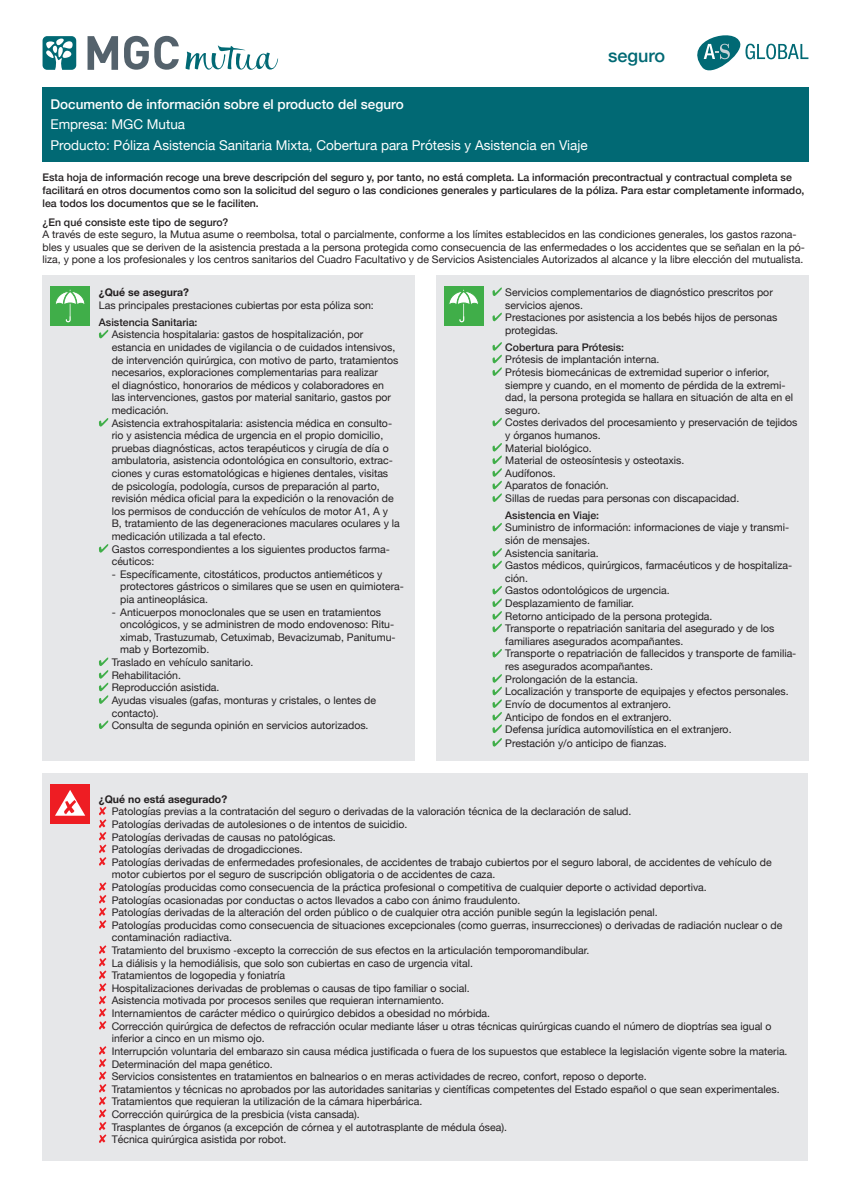
<style>
.page{position:relative;width:851px;height:1191px;background:#fff}
.page>*{position:absolute;margin:0;border:0;box-sizing:border-box;transform-origin:0 0}
.t1{font:500 18px "Helvetica Neue";color:#016974}
.t2{font:13.5px/20.4px "Helvetica Neue";color:#fff}
.t3{font:500 13.5px "Helvetica Neue";color:#fff}
.t4{font:10.5px/12.6px "Helvetica Neue";color:#231f20}
.t5{font:500 10.5px/12.6px "Helvetica Neue";color:#231f20}
.t6{font:700 10.5px "Helvetica Neue";color:#231f20}
</style>
<div class="page">
<div style="left:43px;top:275px;width:372px;height:485px;background:#e6e7e9"></div>
<div style="left:436px;top:275px;width:372px;height:485px;background:#e6e7e9"></div>
<div style="left:43px;top:773px;width:765px;height:387px;background:#e6e7e9"></div>
<svg style="left:99px;top:330px;width:9px;height:8px"></svg>
<svg style="left:99px;top:418px;width:9px;height:8px"></svg>
<svg style="left:99px;top:544px;width:9px;height:8px"></svg>
<svg style="left:99px;top:657px;width:9px;height:47px"></svg>
<svg style="left:99px;top:720px;width:9px;height:9px"></svg>
<svg style="left:492px;top:287px;width:9px;height:9px"></svg>
<svg style="left:492px;top:313px;width:9px;height:8px"></svg>
<svg style="left:492px;top:342px;width:9px;height:34px"></svg>
<svg style="left:492px;top:418px;width:9px;height:8px"></svg>
<svg style="left:492px;top:443px;width:9px;height:59px"></svg>
<svg style="left:492px;top:523px;width:9px;height:8px"></svg>
<svg style="left:492px;top:548px;width:9px;height:21px"></svg>
<svg style="left:492px;top:586px;width:9px;height:46px"></svg>
<svg style="left:492px;top:649px;width:9px;height:8px"></svg>
<svg style="left:492px;top:674px;width:9px;height:72px"></svg>
<div style="left:50px;top:286px;width:40px;height:39px;background:#40ae49"></div>
<svg style="left:55px;top:290px;width:30px;height:32px"></svg>
<div style="left:444px;top:286px;width:39px;height:39px;background:#40ae49"></div>
<svg style="left:449px;top:290px;width:30px;height:32px"></svg>
<div style="left:50px;top:785px;width:40px;height:39px;background:#ee1d23"></div>
<svg style="left:55px;top:790px;width:30px;height:25px"></svg>
<svg style="left:99px;top:806px;width:7px;height:60px"></svg>
<svg style="left:99px;top:882px;width:7px;height:47px"></svg>
<svg style="left:99px;top:945px;width:7px;height:84px"></svg>
<svg style="left:99px;top:1046px;width:7px;height:97px"></svg>
<svg style="left:697px;top:35px;width:111px;height:36px"></svg>
<div style="left:43px;top:88px;width:766px;height:74px;background:#016974"></div>
<svg style="left:87px;top:36px;width:31px;height:34px"></svg>
<svg style="left:124px;top:36px;width:55px;height:34px"></svg>
<svg style="left:43px;top:36px;width:33px;height:34px"></svg>
<svg style="left:185px;top:45px;width:93px;height:25px"></svg>
<h1 class="t1" style="left:608px;top:41px;width:59px">seguro</h1>
<p class="t3" style="left:50px;top:93px;width:354px">Documento de información sobre el producto del seguro</p>
<p class="t2" style="left:50px;top:115px;width:538px">Empresa: MGC Mutua<br>Producto: Póliza Asistencia Sanitaria Mixta, Cobertura para Prótesis y Asistencia en Viaje</p>
<p class="t5" style="left:43px;top:170px;width:763px">Esta hoja de información recoge una breve descripción del seguro y, por tanto, no está completa. La información precontractual y contractual completa se facilitará en otros documentos como son la solicitud del seguro o las condiciones generales y particulares de la póliza. Para estar completamente informado, lea todos los documentos que se le faciliten.</p>
<p class="t5" style="left:43px;top:215px;width:187px">¿En qué consiste este tipo de seguro?</p>
<p class="t4" style="left:43px;top:229px;width:763px">A través de este seguro, la Mutua asume o reembolsa, total o parcialmente, conforme a los límites establecidos en las condiciones generales, los gastos razona&shy;bles y usuales que se deriven de la asistencia prestada a la persona protegida como consecuencia de las enfermedades o los accidentes que se señalan en la pó&shy;liza, y pone a los profesionales y los centros sanitarios del Cuadro Facultativo y de Servicios Asistenciales Autorizados al alcance y la libre elección del mutualista.</p>
<p class="t6" style="left:99px;top:284px;width:92px">¿Qué se asegura?</p>
<p class="t4" style="left:99px;top:299px;width:276px">Las principales prestaciones cubiertas por esta póliza son:</p>
<p class="t5" style="left:99px;top:315px;width:100px">Asistencia Sanitaria:</p>
<p class="t4" style="left:112px;top:329px;width:290px">Asistencia hospitalaria: gastos de hospitalización, por estancia en unidades de vigilancia o de cuidados intensivos, de intervención quirúrgica, con motivo de parto, tratamientos necesarios, exploraciones complementarias para realizar<br>el diagnóstico, honorarios de médicos y colaboradores en<br>las intervenciones, gastos por material sanitario, gastos por medicación.<br>Asistencia extrahospitalaria: asistencia médica en consulto&shy;rio y asistencia médica de urgencia en el propio domicilio, pruebas diagnósticas, actos terapéuticos y cirugía de día o ambulatoria, asistencia odontológica en consultorio, extrac&shy;ciones y curas estomatológicas e higienes dentales, visitas de psicología, podología, cursos de preparación al parto, revisión médica oficial para la expedición o la renovación de los permisos de conducción de vehículos de motor A1, A y B, tratamiento de las degeneraciones maculares oculares y la medicación utilizada a tal efecto.<br>Gastos correspondientes a los siguientes productos farma&shy;céuticos:</p>
<p class="t4" style="left:120px;top:568px;width:285px;text-indent:-9px">- Específicamente, citostáticos, productos antieméticos y protectores gástricos o similares que se usen en quimiotera&shy;pia antineoplásica.</p>
<p class="t4" style="left:112px;top:606px;width:271px">- Anticuerpos monoclonales que se usen en tratamientos</p>
<p class="t4" style="left:120px;top:619px;width:275px">oncológicos, y se administren de modo endovenoso: Ritu-</p>
<p class="t4" style="left:120px;top:631px;width:277px">ximab, Trastuzumab, Cetuximab, Bevacizumab, Panitumu-</p>
<p class="t4" style="left:120px;top:644px;width:91px">mab y Bortezomib.</p>
<p class="t4" style="left:112px;top:656px;width:143px">Traslado en vehículo sanitario.</p>
<p class="t4" style="left:112px;top:669px;width:71px">Rehabilitación.</p>
<p class="t4" style="left:112px;top:682px;width:109px">Reproducción asistida.</p>
<p class="t4" style="left:112px;top:694px;width:266px">Ayudas visuales (gafas, monturas y cristales, o lentes de</p>
<p class="t4" style="left:112px;top:707px;width:49px">contacto).</p>
<p class="t4" style="left:112px;top:719px;width:258px">Consulta de segunda opinión en servicios autorizados.</p>
<p class="t4" style="left:505px;top:287px;width:273px">Servicios complementarios de diagnóstico prescritos por servicios ajenos.<br>Prestaciones por asistencia a los bebés hijos de personas protegidas.</p>
<p class="t5" style="left:505px;top:340px;width:120px">Cobertura para Prótesis:</p>
<p class="t4" style="left:505px;top:354px;width:294px">Prótesis de implantación interna.<br>Prótesis biomecánicas de extremidad superior o inferior, siempre y cuando, en el momento de pérdida de la extremi&shy;dad, la persona protegida se hallara en situación de alta en el seguro.<br>Costes derivados del procesamiento y preservación de tejidos y órganos humanos.<br>Material biológico.<br>Material de osteosíntesis y osteotaxis.<br>Audífonos.<br>Aparatos de fonación.<br>Sillas de ruedas para personas con discapacidad.</p>
<p class="t5" style="left:505px;top:508px;width:95px">Asistencia en Viaje:</p>
<p class="t4" style="left:505px;top:522px;width:292px">Suministro de información: informaciones de viaje y transmi&shy;sión de mensajes.<br>Asistencia sanitaria.<br>Gastos médicos, quirúrgicos, farmacéuticos y de hospitaliza&shy;ción.<br>Gastos odontológicos de urgencia.<br>Desplazamiento de familiar.<br>Retorno anticipado de la persona protegida.<br>Transporte o repatriación sanitaria del asegurado y de los familiares asegurados acompañantes.<br>Transporte o repatriación de fallecidos y transporte de familia&shy;res asegurados acompañantes.<br>Prolongación de la estancia.<br>Localización y transporte de equipajes y efectos personales.<br>Envío de documentos al extranjero.<br>Anticipo de fondos en el extranjero.<br>Defensa jurídica automovilística en el extranjero.<br>Prestación y/o anticipo de fianzas.</p>
<p class="t6" style="left:99px;top:791px;width:130px">¿Qué no está asegurado?</p>
<p class="t4" style="left:112px;top:806px;width:677px">Patologías previas a la contratación del seguro o derivadas de la valoración técnica de la declaración de salud.<br>Patologías derivadas de autolesiones o de intentos de suicidio.<br>Patologías derivadas de causas no patológicas.<br>Patologías derivadas de drogadicciones.<br>Patologías derivadas de enfermedades profesionales, de accidentes de trabajo cubiertos por el seguro laboral, de accidentes de vehículo de motor cubiertos por el seguro de suscripción obligatoria o de accidentes de caza.<br>Patologías producidas como consecuencia de la práctica profesional o competitiva de cualquier deporte o actividad deportiva.<br>Patologías ocasionadas por conductas o actos llevados a cabo con ánimo fraudulento.<br>Patologías derivadas de la alteración del orden público o de cualquier otra acción punible según la legislación penal.<br>Patologías producidas como consecuencia de situaciones excepcionales (como guerras, insurrecciones) o derivadas de radiación nuclear o de contaminación radiactiva.<br>Tratamiento del bruxismo ‒excepto la corrección de sus efectos en la articulación temporomandibular.<br>La diálisis y la hemodiálisis, que solo son cubiertas en caso de urgencia vital.<br>Tratamientos de logopedia y foniatría<br>Hospitalizaciones derivadas de problemas o causas de tipo familiar o social.<br>Asistencia motivada por procesos seniles que requieran internamiento.<br>Internamientos de carácter médico o quirúrgico debidos a obesidad no mórbida.<br>Corrección quirúrgica de defectos de refracción ocular mediante láser u otras técnicas quirúrgicas cuando el número de dioptrías sea igual o inferior a cinco en un mismo ojo.<br>Interrupción voluntaria del embarazo sin causa médica justificada o fuera de los supuestos que establece la legislación vigente sobre la materia.<br>Determinación del mapa genético.<br>Servicios consistentes en tratamientos en balnearios o en meras actividades de recreo, confort, reposo o deporte.<br>Tratamientos y técnicas no aprobados por las autoridades sanitarias y científicas competentes del Estado español o que sean experimentales.<br>Tratamientos que requieran la utilización de la cámara hiperbárica.<br>Corrección quirúrgica de la presbicia (vista cansada).<br>Trasplantes de órganos (a excepción de córnea y el autotrasplante de médula ósea).<br>Técnica quirúrgica asistida por robot.</p>
</div>
